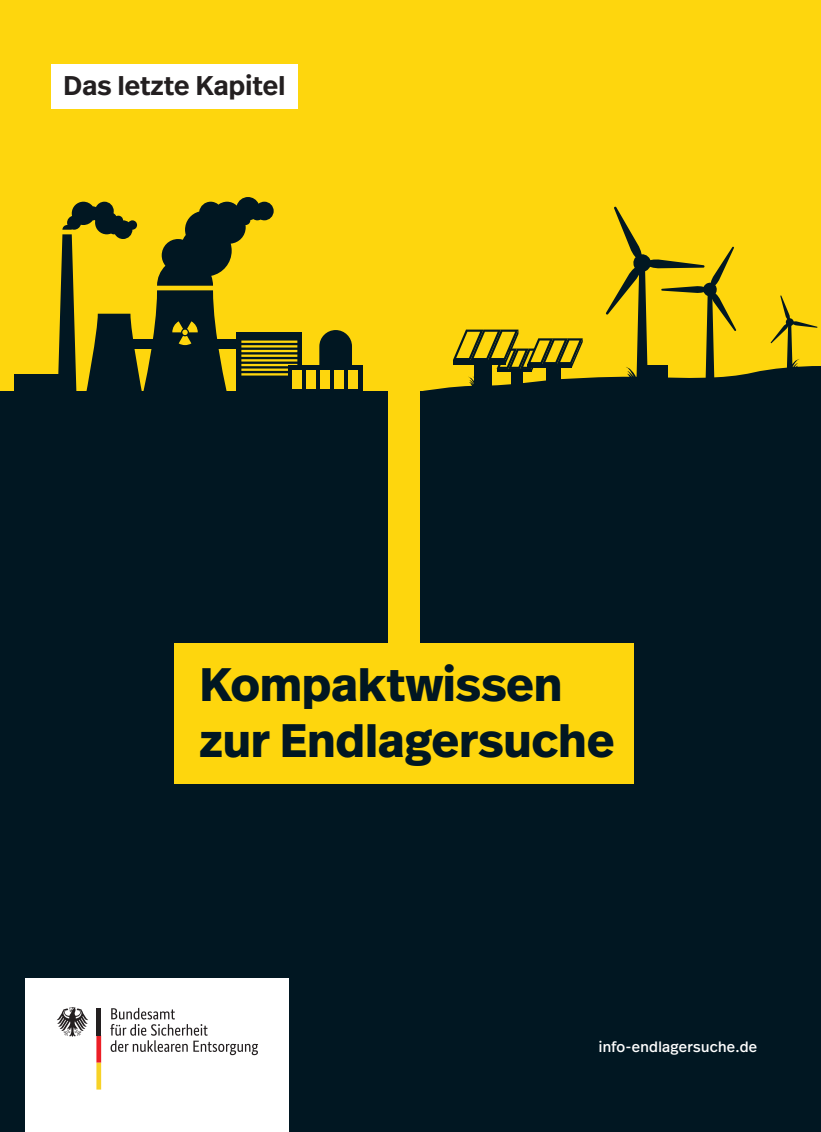
<style>
.page{position:relative;width:821px;height:1132px;background:#fff}
.page>*{position:absolute;margin:0;border:0;box-sizing:border-box;transform-origin:0 0}
.t1{font:700 46.8px/56.2px "Real Head Pro";letter-spacing:.01em;color:#011722}
.t2{font:600 27px "Real Head Pro";letter-spacing:.01em;color:#231f20}
.t3{font:15px "Real Head Pro";letter-spacing:.02em;color:#fff}
</style>
<div class="page">
<div style="left:0;top:0;width:821px;height:1129px;background:#fed60d"></div>
<div style="left:0;top:391px;width:821px;height:740px;background:#011722"></div>
<div style="left:388px;top:277px;width:32px;height:386px;background:#fed60d"></div>
<div style="left:26px;top:978px;width:263px;height:153px;background:#fff"></div>
<div style="left:51px;top:64px;width:247px;height:44px;background:#fff"></div>
<div style="left:174px;top:643px;width:460px;height:141px;background:#fed60d"></div>
<div style="left:14px;top:374px;width:53px;height:19px;background:#011722"></div>
<svg style="left:274px;top:332px;width:28px;height:59px"></svg>
<hr style="left:241px;top:373px;width:56px;height:2px;background:#fed60d">
<hr style="left:241px;top:368px;width:56px;height:3px;background:#fed60d">
<hr style="left:241px;top:364px;width:56px;height:2px;background:#fed60d">
<hr style="left:241px;top:359px;width:56px;height:2px;background:#fed60d">
<hr style="left:241px;top:354px;width:56px;height:3px;background:#fed60d">
<hr style="left:241px;top:350px;width:56px;height:2px;background:#fed60d">
<hr style="left:241px;top:345px;width:56px;height:2px;background:#fed60d">
<hr style="left:241px;top:340px;width:56px;height:3px;background:#fed60d">
<div style="left:288px;top:365px;width:75px;height:28px;background:#011722"></div>
<svg style="left:319px;top:330px;width:33px;height:59px"></svg>
<div style="left:293px;top:369px;width:9px;height:19px;background:#fed60d"></div>
<div style="left:307px;top:369px;width:9px;height:19px;background:#fed60d"></div>
<div style="left:321px;top:369px;width:9px;height:19px;background:#fed60d"></div>
<div style="left:335px;top:369px;width:9px;height:19px;background:#fed60d"></div>
<div style="left:349px;top:369px;width:9px;height:19px;background:#fed60d"></div>
<svg style="left:58px;top:197px;width:216px;height:194px"></svg>
<div style="left:114px;top:339px;width:54px;height:9px;background:#011722"></div>
<svg style="left:423px;top:206px;width:398px;height:185px"></svg>
<svg style="left:110px;top:1007px;width:148px;height:47px"></svg>
<svg style="left:96px;top:1035px;width:5px;height:54px"></svg>
<svg style="left:57px;top:1007px;width:31px;height:29px"></svg>
<div style="left:96px;top:1008px;width:5px;height:27px;background:#231f20"></div>
<p class="t2" style="left:64px;top:77px;width:223px">Das letzte Kapitel</p>
<h1 class="t1" style="left:200px;top:659px;width:416px">Kompaktwissen zur Endlagersuche</h1>
<p class="t3" style="left:599px;top:1040px;width:160px">info-endlagersuche.de</p>
</div>
